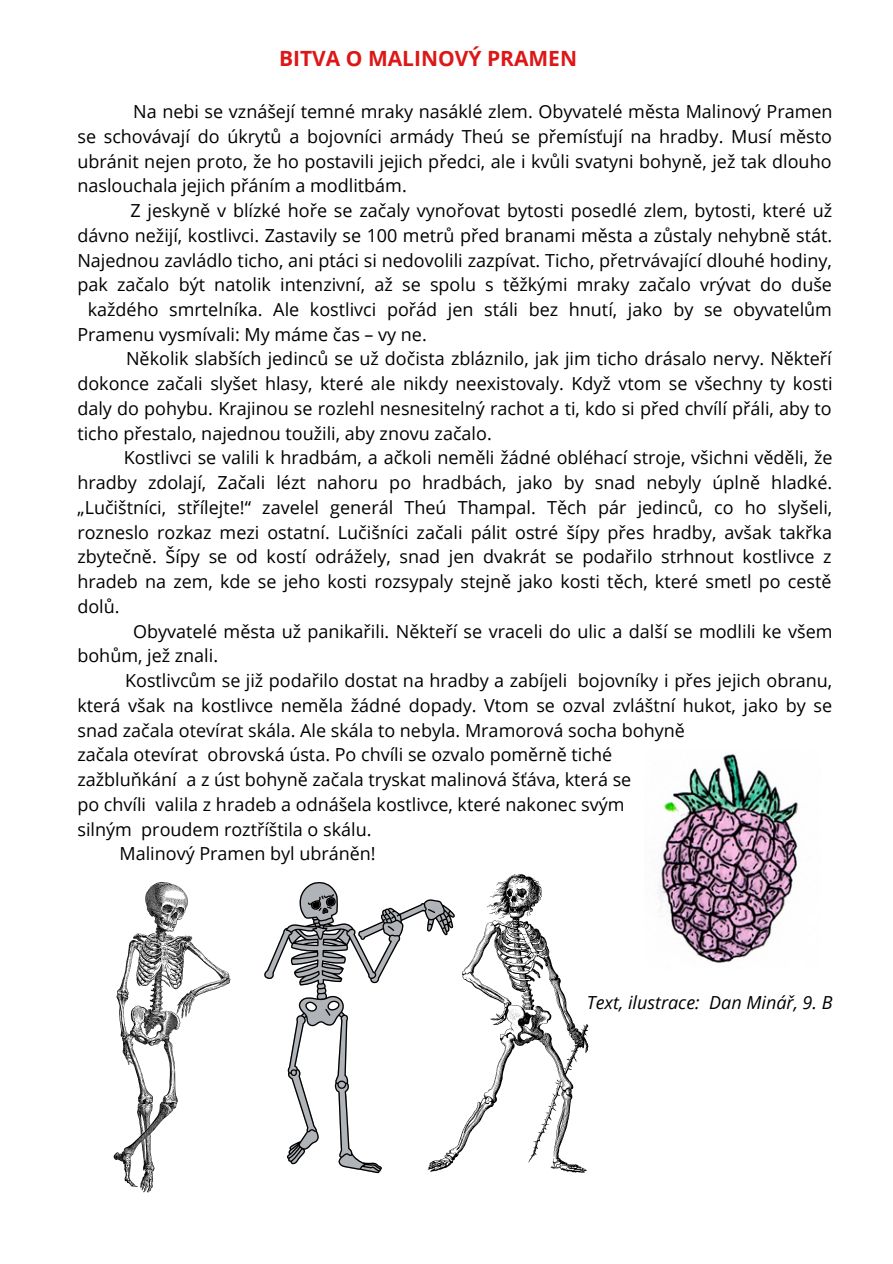
<style>
.page{position:relative;width:893px;height:1264px;background:#fff}
.page>*{position:absolute;margin:0;border:0;box-sizing:border-box;transform-origin:0 0}
.t1{font:700 21px "Open Sans";color:#dd1717}
.t2{font:18px/24.8px "Open Sans";color:#000;text-align:justify}
.t3{font:italic 18px "Open Sans";color:#000}
</style>
<div class="page">
<img style="left:657px;top:753px;width:141px;height:210px">
<svg style="left:113px;top:882px;width:117px;height:310px"></svg>
<svg style="left:264px;top:882px;width:163px;height:291px"></svg>
<svg style="left:427px;top:874px;width:161px;height:298px"></svg>
<p class="t1" style="left:279px;top:44px;width:299px">BITVA O MALINOVÝ PRAMEN</p>
<p class="t2" style="left:77px;top:99px;width:756px;text-indent:56px">Na nebi se vznášejí temné mraky nasáklé zlem. Obyvatelé města Malinový Pramen se schovávají do úkrytů a bojovníci armády Theú se přemísťují na hradby. Musí město ubránit nejen proto, že ho postavili jejich předci, ale i kvůli svatyni bohyně, jež tak dlouho naslouchala jejich přáním a modlitbám.</p>
<p class="t2" style="left:130px;top:198px;width:703px">Z jeskyně v blízké hoře se začaly vynořovat bytosti posedlé zlem, bytosti, které už</p>
<p class="t2" style="left:77px;top:222px;width:756px">dávno nežijí, kostlivci. Zastavily se 100 metrů před branami města a zůstaly nehybně stát.</p>
<p class="t2" style="left:77px;top:247px;width:755px">Najednou zavládlo ticho, ani ptáci si nedovolili zazpívat. Ticho, přetrvávající dlouhé hodiny,</p>
<p class="t2" style="left:77px;top:272px;width:756px">pak začalo být natolik intenzivní, až se spolu s těžkými mraky začalo vrývat do duše</p>
<p class="t2" style="left:88px;top:296px;width:745px">každého smrtelníka. Ale kostlivci pořád jen stáli bez hnutí, jako by se obyvatelům</p>
<p class="t2" style="left:77px;top:321px;width:351px">Pramenu vysmívali: My máme čas – vy ne.</p>
<p class="t2" style="left:77px;top:346px;width:756px;text-indent:49px">Několik slabších jedinců se už dočista zbláznilo, jak jim ticho drásalo nervy. Někteří dokonce začali slyšet hlasy, které ale nikdy neexistovaly. Když vtom se všechny ty kosti daly do pohybu. Krajinou se rozlehl nesnesitelný rachot a ti, kdo si před chvílí přáli, aby to ticho přestalo, najednou toužili, aby znovu začalo.</p>
<p class="t2" style="left:77px;top:445px;width:756px;text-indent:46px">Kostlivci se valili k hradbám, a ačkoli neměli žádné obléhací stroje, všichni věděli, že hradby zdolají, Začali lézt nahoru po hradbách, jako by snad nebyly úplně hladké. „Lučištníci, střílejte!“ zavelel generál Theú Thampal. Těch pár jedinců, co ho slyšeli, rozneslo rozkaz mezi ostatní. Lučišníci začali pálit ostré šípy přes hradby, avšak takřka zbytečně. Šípy se od kostí odrážely, snad jen dvakrát se podařilo strhnout kostlivce z hradeb na zem, kde se jeho kosti rozsypaly stejně jako kosti těch, které smetl po cestě dolů.</p>
<p class="t2" style="left:77px;top:618px;width:756px;text-indent:56px">Obyvatelé města už panikařili. Někteří se vraceli do ulic a další se modlili ke všem bohům, jež znali.</p>
<p class="t2" style="left:77px;top:667px;width:756px;text-indent:48px">Kostlivcům se již podařilo dostat na hradby a zabíjeli bojovníky i přes jejich obranu, která však na kostlivce neměla žádné dopady. Vtom se ozval zvláštní hukot, jako by se snad začala otevírat skála. Ale skála to nebyla. Mramorová socha bohyně</p>
<p class="t2" style="left:77px;top:742px;width:536px">začala otevírat obrovská ústa. Po chvíli se ozvalo poměrně tiché</p>
<p class="t2" style="left:77px;top:766px;width:555px">zažbluňkání a z úst bohyně začala tryskat malinová šťáva, která se</p>
<p class="t2" style="left:77px;top:791px;width:548px">po chvíli valila z hradeb a odnášela kostlivce, které nakonec svým</p>
<p class="t2" style="left:77px;top:816px;width:295px">silným proudem roztříštila o skálu.</p>
<p class="t2" style="left:119px;top:841px;width:258px">Malinový Pramen byl ubráněn!</p>
<p class="t3" style="left:586px;top:989px;width:247px">Text, ilustrace: Dan Minář, 9. B</p>
</div>
